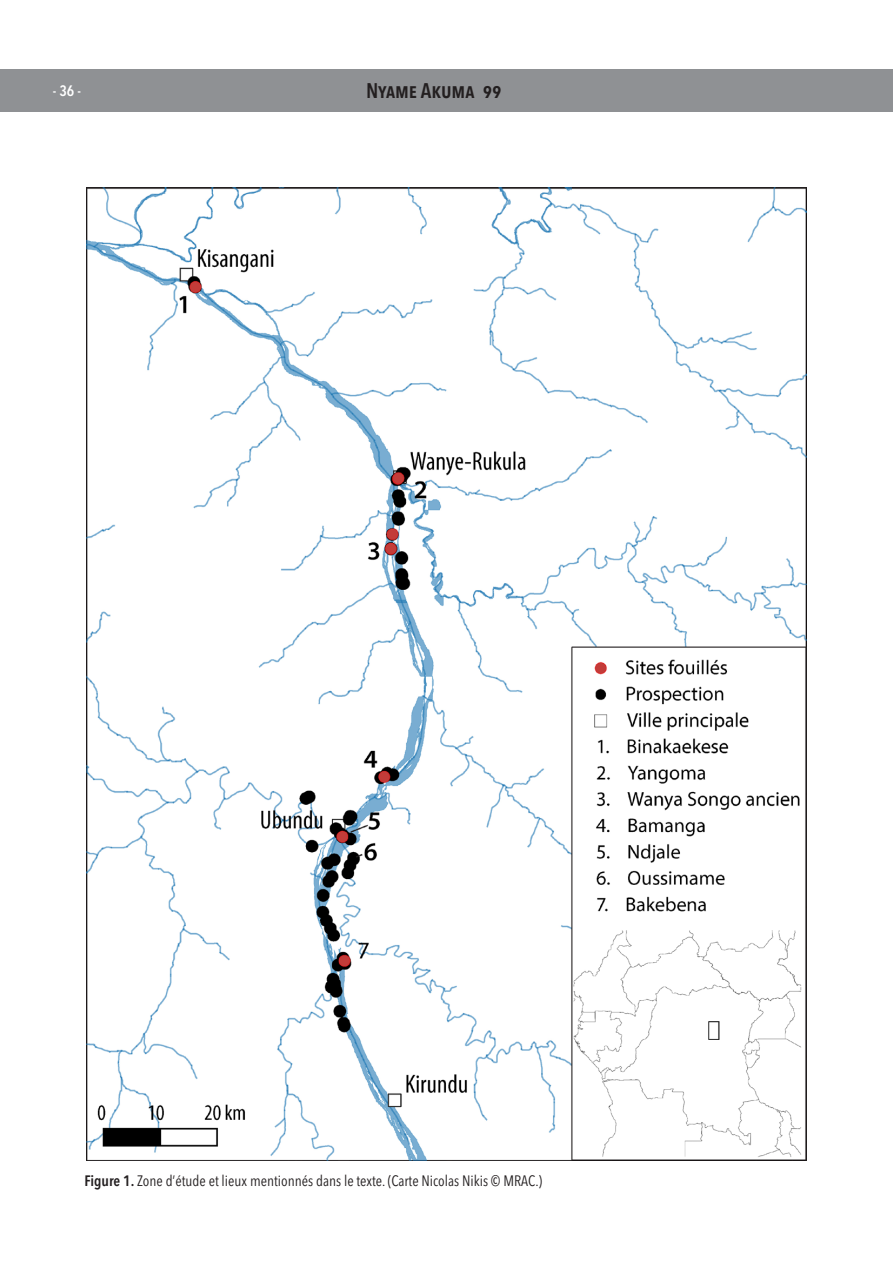
<style>
.page{position:relative;width:893px;height:1263px;background:#fff}
.page>*{position:absolute;margin:0;border:0;box-sizing:border-box;transform-origin:0 0}
.t1{font:600 condensed 21px "Avenir Next LT Pro";color:#231f20}
.t2{font:condensed 15px "Avenir Next LT Pro";color:#231f20}
.t3{font:600 condensed 15px "Avenir Next LT Pro";color:#fff}
.s1{font-weight:600}
</style>
<div class="page">
<div style="left:0;top:69px;width:893px;height:43px;background:#8f9194"></div>
<img style="left:86px;top:187px;width:721px;height:974px">
<p class="t3" style="left:53px;top:81px;width:29px">- 36 -</p>
<h1 class="t1" style="left:366px;top:77px;width:137px">Nyame Akuma 99</h1>
<p class="t2" style="left:84px;top:1172px;width:459px"><span class="s1">Figure 1.</span> Zone d’étude et lieux mentionnés dans le texte. (Carte Nicolas Nikis © MRAC.)</p>
</div>
